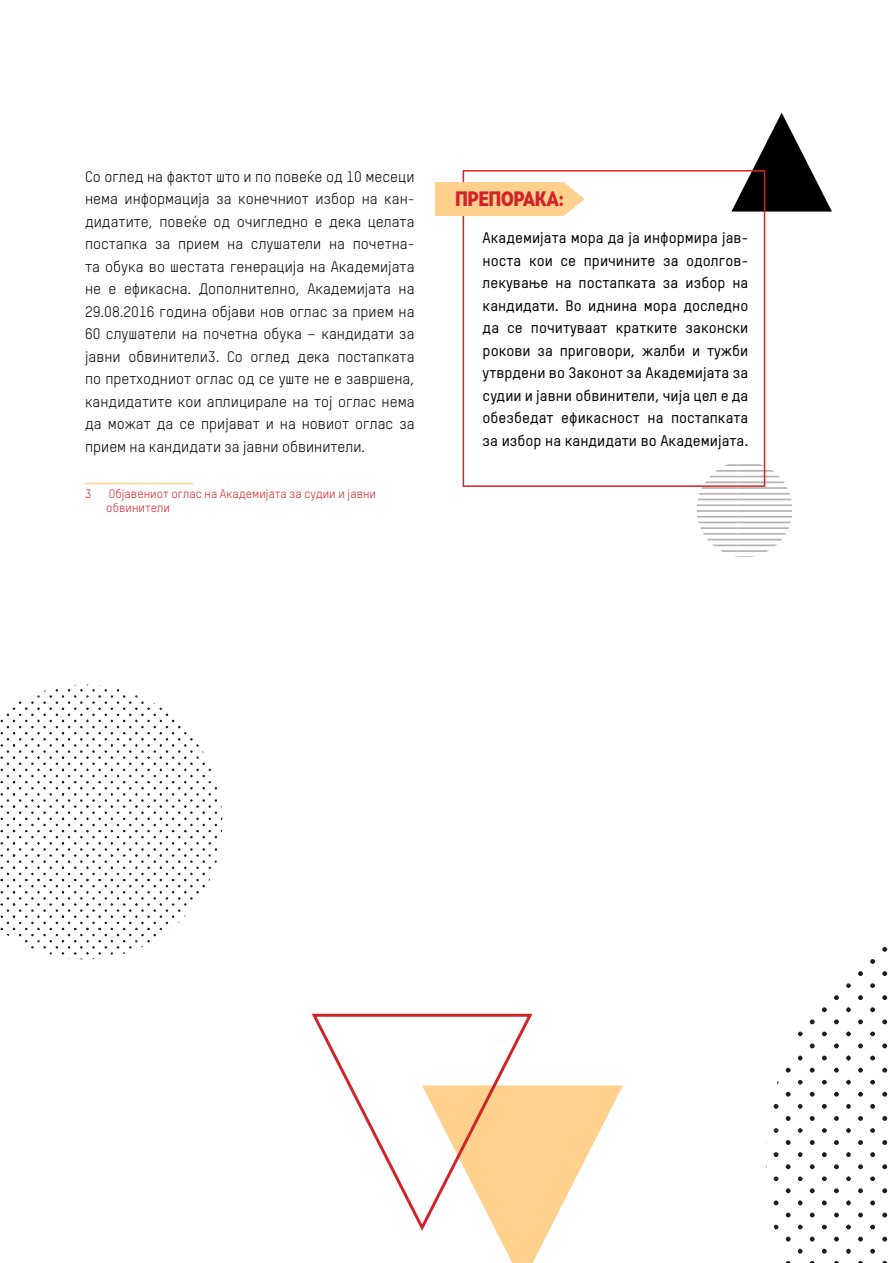
<style>
.page{position:relative;width:893px;height:1263px;background:#fff}
.page>*{position:absolute;margin:0;border:0;box-sizing:border-box;transform-origin:0 0}
.t1{font:900 19.5px "Skola Sans Cn";color:#d2232a}
.t2{font:15px/22.5px "Oxfam TSTARPRO";color:#000;text-align:justify}
.t3{font:500 15px/22.5px "Oxfam TSTARPRO";color:#000;text-align:justify}
.t4{font:12px/14.4px "Oxfam TSTARPRO";color:#d2232a}
</style>
<div class="page">
<svg style="left:786px;top:1237px;width:5px;height:4px"></svg>
<svg style="left:822px;top:1249px;width:5px;height:4px"></svg>
<svg style="left:810px;top:1237px;width:5px;height:4px"></svg>
<svg style="left:834px;top:1237px;width:5px;height:4px"></svg>
<svg style="left:798px;top:1249px;width:4px;height:4px"></svg>
<svg style="left:870px;top:1249px;width:5px;height:4px"></svg>
<svg style="left:858px;top:1237px;width:5px;height:4px"></svg>
<svg style="left:882px;top:1237px;width:5px;height:4px"></svg>
<svg style="left:846px;top:1249px;width:5px;height:4px"></svg>
<svg style="left:774px;top:1225px;width:4px;height:4px"></svg>
<svg style="left:774px;top:1200px;width:4px;height:5px"></svg>
<svg style="left:786px;top:1212px;width:5px;height:5px"></svg>
<svg style="left:786px;top:1188px;width:5px;height:5px"></svg>
<svg style="left:822px;top:1225px;width:5px;height:4px"></svg>
<svg style="left:822px;top:1200px;width:5px;height:5px"></svg>
<svg style="left:810px;top:1212px;width:5px;height:5px"></svg>
<svg style="left:834px;top:1212px;width:5px;height:5px"></svg>
<svg style="left:810px;top:1188px;width:5px;height:5px"></svg>
<svg style="left:834px;top:1188px;width:5px;height:5px"></svg>
<svg style="left:798px;top:1225px;width:4px;height:4px"></svg>
<svg style="left:798px;top:1200px;width:4px;height:5px"></svg>
<svg style="left:870px;top:1225px;width:5px;height:4px"></svg>
<svg style="left:870px;top:1200px;width:5px;height:5px"></svg>
<svg style="left:858px;top:1212px;width:5px;height:5px"></svg>
<svg style="left:882px;top:1212px;width:5px;height:5px"></svg>
<svg style="left:858px;top:1188px;width:5px;height:5px"></svg>
<svg style="left:882px;top:1188px;width:5px;height:5px"></svg>
<svg style="left:846px;top:1225px;width:5px;height:4px"></svg>
<svg style="left:846px;top:1200px;width:5px;height:5px"></svg>
<svg style="left:774px;top:1176px;width:4px;height:5px"></svg>
<svg style="left:774px;top:1152px;width:4px;height:5px"></svg>
<svg style="left:786px;top:1164px;width:5px;height:5px"></svg>
<svg style="left:786px;top:1140px;width:5px;height:5px"></svg>
<svg style="left:822px;top:1176px;width:5px;height:5px"></svg>
<svg style="left:822px;top:1152px;width:5px;height:5px"></svg>
<svg style="left:810px;top:1164px;width:5px;height:5px"></svg>
<svg style="left:834px;top:1164px;width:5px;height:5px"></svg>
<svg style="left:810px;top:1140px;width:5px;height:5px"></svg>
<svg style="left:834px;top:1140px;width:5px;height:5px"></svg>
<svg style="left:798px;top:1176px;width:4px;height:5px"></svg>
<svg style="left:798px;top:1152px;width:4px;height:5px"></svg>
<svg style="left:870px;top:1176px;width:5px;height:5px"></svg>
<svg style="left:870px;top:1152px;width:5px;height:5px"></svg>
<svg style="left:858px;top:1164px;width:5px;height:5px"></svg>
<svg style="left:882px;top:1164px;width:5px;height:5px"></svg>
<svg style="left:858px;top:1140px;width:5px;height:5px"></svg>
<svg style="left:882px;top:1140px;width:5px;height:5px"></svg>
<svg style="left:846px;top:1176px;width:5px;height:5px"></svg>
<svg style="left:846px;top:1152px;width:5px;height:5px"></svg>
<svg style="left:774px;top:1128px;width:4px;height:5px"></svg>
<svg style="left:774px;top:1104px;width:4px;height:5px"></svg>
<svg style="left:786px;top:1116px;width:5px;height:5px"></svg>
<svg style="left:786px;top:1092px;width:5px;height:5px"></svg>
<svg style="left:822px;top:1128px;width:5px;height:5px"></svg>
<svg style="left:822px;top:1104px;width:5px;height:5px"></svg>
<svg style="left:810px;top:1116px;width:5px;height:5px"></svg>
<svg style="left:834px;top:1116px;width:5px;height:5px"></svg>
<svg style="left:810px;top:1092px;width:5px;height:5px"></svg>
<svg style="left:834px;top:1092px;width:5px;height:5px"></svg>
<svg style="left:798px;top:1128px;width:4px;height:5px"></svg>
<svg style="left:798px;top:1104px;width:4px;height:5px"></svg>
<svg style="left:870px;top:1128px;width:5px;height:5px"></svg>
<svg style="left:870px;top:1104px;width:5px;height:5px"></svg>
<svg style="left:858px;top:1116px;width:5px;height:5px"></svg>
<svg style="left:882px;top:1116px;width:5px;height:5px"></svg>
<svg style="left:858px;top:1092px;width:5px;height:5px"></svg>
<svg style="left:882px;top:1092px;width:5px;height:5px"></svg>
<svg style="left:846px;top:1128px;width:5px;height:5px"></svg>
<svg style="left:846px;top:1104px;width:5px;height:5px"></svg>
<svg style="left:786px;top:1068px;width:5px;height:4px"></svg>
<svg style="left:822px;top:1080px;width:5px;height:4px"></svg>
<svg style="left:822px;top:1056px;width:5px;height:4px"></svg>
<svg style="left:810px;top:1068px;width:5px;height:4px"></svg>
<svg style="left:834px;top:1068px;width:5px;height:4px"></svg>
<svg style="left:810px;top:1043px;width:5px;height:5px"></svg>
<svg style="left:834px;top:1043px;width:5px;height:5px"></svg>
<svg style="left:798px;top:1080px;width:4px;height:4px"></svg>
<svg style="left:798px;top:1056px;width:4px;height:4px"></svg>
<svg style="left:870px;top:1080px;width:5px;height:4px"></svg>
<svg style="left:870px;top:1056px;width:5px;height:4px"></svg>
<svg style="left:858px;top:1068px;width:5px;height:4px"></svg>
<svg style="left:882px;top:1068px;width:5px;height:4px"></svg>
<svg style="left:858px;top:1043px;width:5px;height:5px"></svg>
<svg style="left:882px;top:1043px;width:5px;height:5px"></svg>
<svg style="left:846px;top:1080px;width:5px;height:4px"></svg>
<svg style="left:846px;top:1056px;width:5px;height:4px"></svg>
<svg style="left:822px;top:1031px;width:5px;height:5px"></svg>
<svg style="left:822px;top:1007px;width:5px;height:5px"></svg>
<svg style="left:810px;top:1019px;width:5px;height:5px"></svg>
<svg style="left:834px;top:1019px;width:5px;height:5px"></svg>
<svg style="left:834px;top:995px;width:5px;height:5px"></svg>
<svg style="left:798px;top:1031px;width:4px;height:5px"></svg>
<svg style="left:870px;top:1031px;width:5px;height:5px"></svg>
<svg style="left:870px;top:1007px;width:5px;height:5px"></svg>
<svg style="left:858px;top:1019px;width:5px;height:5px"></svg>
<svg style="left:882px;top:1019px;width:5px;height:5px"></svg>
<svg style="left:858px;top:995px;width:5px;height:5px"></svg>
<svg style="left:882px;top:995px;width:5px;height:5px"></svg>
<svg style="left:846px;top:1031px;width:5px;height:5px"></svg>
<svg style="left:846px;top:1007px;width:5px;height:5px"></svg>
<svg style="left:870px;top:983px;width:5px;height:5px"></svg>
<svg style="left:870px;top:959px;width:5px;height:5px"></svg>
<svg style="left:858px;top:971px;width:5px;height:5px"></svg>
<svg style="left:882px;top:971px;width:5px;height:5px"></svg>
<svg style="left:882px;top:947px;width:5px;height:5px"></svg>
<svg style="left:846px;top:983px;width:5px;height:5px"></svg>
<svg style="left:496px;top:1085px;width:127px;height:178px"></svg>
<svg style="left:311px;top:1013px;width:224px;height:218px"></svg>
<svg style="left:731px;top:113px;width:101px;height:99px"></svg>
<svg style="left:696px;top:464px;width:96px;height:93px"></svg>
<hr style="left:85px;top:483px;width:108px;height:1px;background:#ffd18d">
<div style="left:463px;top:170px;width:302px;height:317px;border:2px solid #d2232a"></div>
<svg style="left:435px;top:182px;width:150px;height:34px;background:#fed495"></svg>
<svg style="left:1px;top:685px;width:221px;height:274px"></svg>
<p class="t2" style="left:85px;top:165px;width:331px">Со оглед на фактот што и по повеќе од 10 месеци нема информација за конечниот избор на кан&shy;дидатите, повеќе од очигледно е дека целата постапка за прием на слушатели на почетна&shy;та обука во шестата генерација на Академијата не е ефикасна. Дополнително, Академијата на 29.08.2016 година објави нов оглас за прием на 60 слушатели на почетна обука – кандидати за јавни обвинители3. Со оглед дека постапката по претходниот оглас од се уште не е завршена, кандидатите кои аплицирале на тој оглас нема да можат да се пријават и на новиот оглас за прием на кандидати за јавни обвинители.</p>
<p class="t4" style="left:85px;top:486px;width:8px">3</p>
<p class="t4" style="left:106px;top:486px;width:271px">Објавениот оглас на Академијата за судии и јавни обвинители</p>
<h1 class="t1" style="left:456px;top:187px;width:110px">ПРЕПОРАКА:</h1>
<p class="t3" style="left:483px;top:226px;width:267px">Академијата мора да ја информира јав&shy;носта кои се причините за одолгов&shy;лекување на постапката за избор на кандидати. Во иднина мора доследно да се почитуваат кратките законски рокови за приговори, жалби и тужби утврдени во Законот за Академијата за судии и јавни обвинители, чија цел е да обезбедат ефикасност на постапката за избор на кандидати во Академијата.</p>
</div>
